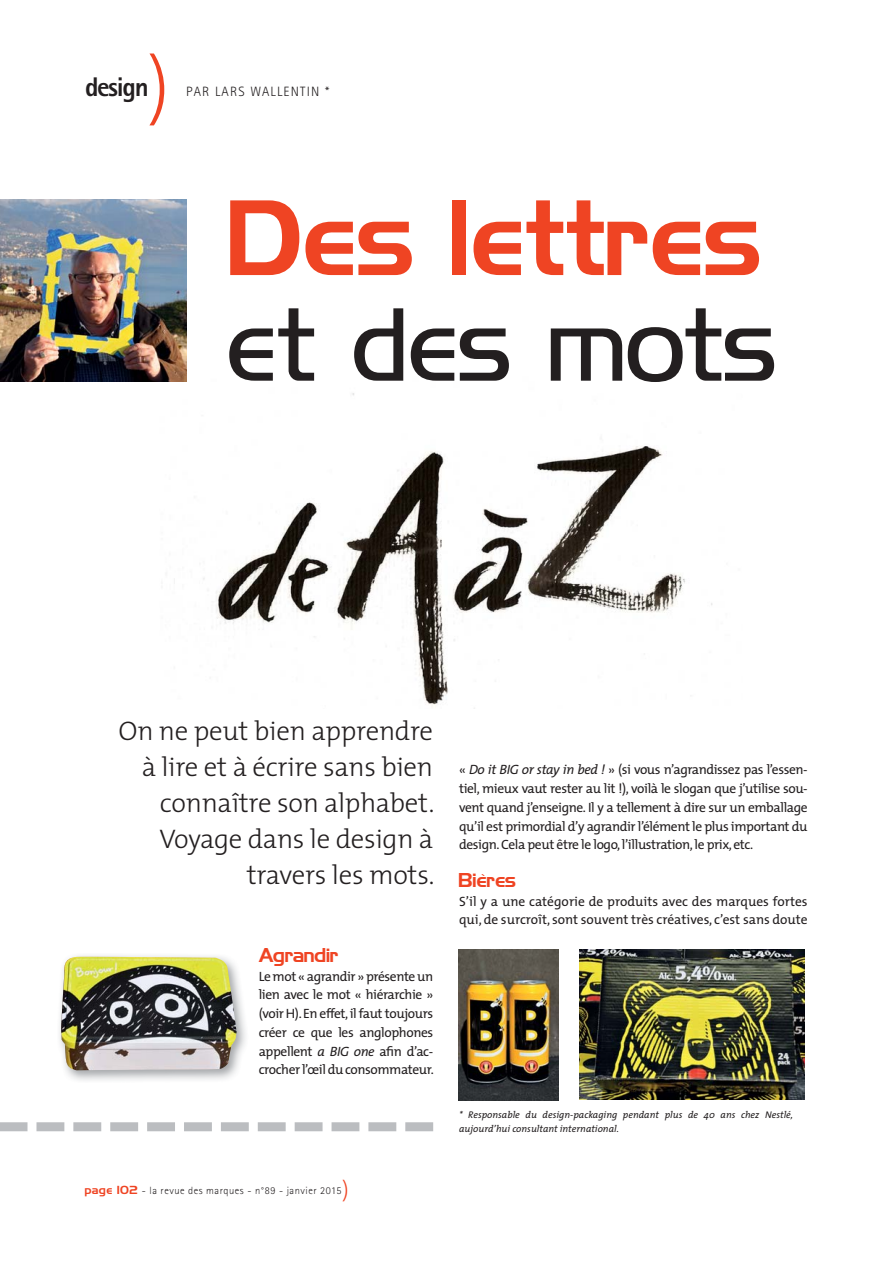
<style>
.page{position:relative;width:893px;height:1263px;background:#fff}
.page>*{position:absolute;margin:0;border:0;box-sizing:border-box;transform-origin:0 0}
.t1{font:96px "Hancock Park Laser";color:#ef4423}
.t2{font:96px "Hancock Park Light Laser";color:#231f20}
.t3{font:300 75px "The Mix";color:#ef4423}
.t4{font:300 27px/36px "The Mix";letter-spacing:-.01em;color:#231f20;text-align:right}
.t5{font:800 27px "Rotis Sans Serif";letter-spacing:-.05em;color:#231f20}
.t6{font:18px "Hancock Park Laser";color:#ef4423}
.t7{font:13.5px/18.8px "The Mix";letter-spacing:-.02em;color:#231f20;text-align:justify}
.t8{font:13.5px/18.8px "The Mix";color:#231f20}
.t9{font:300 13.5px "Rotis Sans Serif";letter-spacing:.09em;color:#231f20}
.t10{font:300 10.5px "Rotis Sans Serif";letter-spacing:.05em;color:#231f20}
.t11{font:italic 9.75px/13.5px "The Mix";color:#231f20}
.s1{font-style:italic}
.s2{font-family:"Hancock Park Laser";font-weight:400;color:#ef4423}
.s3{font-family:"The Mix";font-size:22.5px;color:#ef4423}
</style>
<div class="page">
<svg style="left:0;top:1122px;width:433px;height:9px"></svg>
<img style="left:174px;top:393px;width:539px;height:316px">
<img style="left:59px;top:955px;width:187px;height:126px">
<img style="left:61px;top:957px;width:176px;height:113px">
<img style="left:458px;top:949px;width:100px;height:152px">
<img style="left:0;top:200px;width:187px;height:182px">
<img style="left:579px;top:949px;width:225px;height:151px">
<h2 class="t3" style="left:147px;top:57px;width:24px">)</h2>
<h3 class="t5" style="left:85px;top:77px;width:65px">design</h3>
<p class="t9" style="left:186px;top:87px;width:145px">PAR LARS WALLENTIN *</p>
<h1 class="t1" style="left:230px;top:202px;width:536px">Des lettres</h1>
<h1 class="t2" style="left:229px;top:308px;width:552px">et des mots</h1>
<h3 class="t4" style="left:119px;top:716px;width:317px">On ne peut bien apprendre à lire et à écrire sans bien connaître son alphabet.<br>Voyage dans le design à travers les mots.</h3>
<h3 class="t6" style="left:259px;top:948px;width:82px">Agrandir</h3>
<p class="t7" style="left:259px;top:968px;width:176px">Le mot « agrandir » présente un lien avec le mot « hiérarchie » (voir H). En effet, il faut toujours créer ce que les anglophones appellent <span class="s1">a BIG one</span> afin d’ac&shy;crocher l’œil du consommateur.</p>
<p class="t10" style="left:85px;top:1187px;width:265px"><span class="s2">page 102</span> - la revue des marques - n°89 - janvier 2015<span class="s3">)</span></p>
<p class="t7" style="left:459px;top:762px;width:350px">« <span class="s1">Do it BIG or stay in bed !</span> » (si vous n’agrandissez pas l’essen&shy;tiel, mieux vaut rester au lit !), voilà le slogan que j’utilise sou&shy;vent quand j’enseigne. Il y a tellement à dire sur un emballage qu’il est primordial d’y agrandir l’élément le plus important du design. Cela peut être le logo, l’illustration, le prix, etc.</p>
<h3 class="t6" style="left:459px;top:873px;width:59px">Bières</h3>
<p class="t8" style="left:459px;top:893px;width:350px">S’il y a une catégorie de produits avec des marques fortes qui, de surcroît, sont souvent très créatives, c’est sans doute</p>
<p class="t11" style="left:459px;top:1109px;width:335px">* Responsable du design-packaging pendant plus de 40 ans chez Nestlé, aujourd’hui consultant international.</p>
</div>
